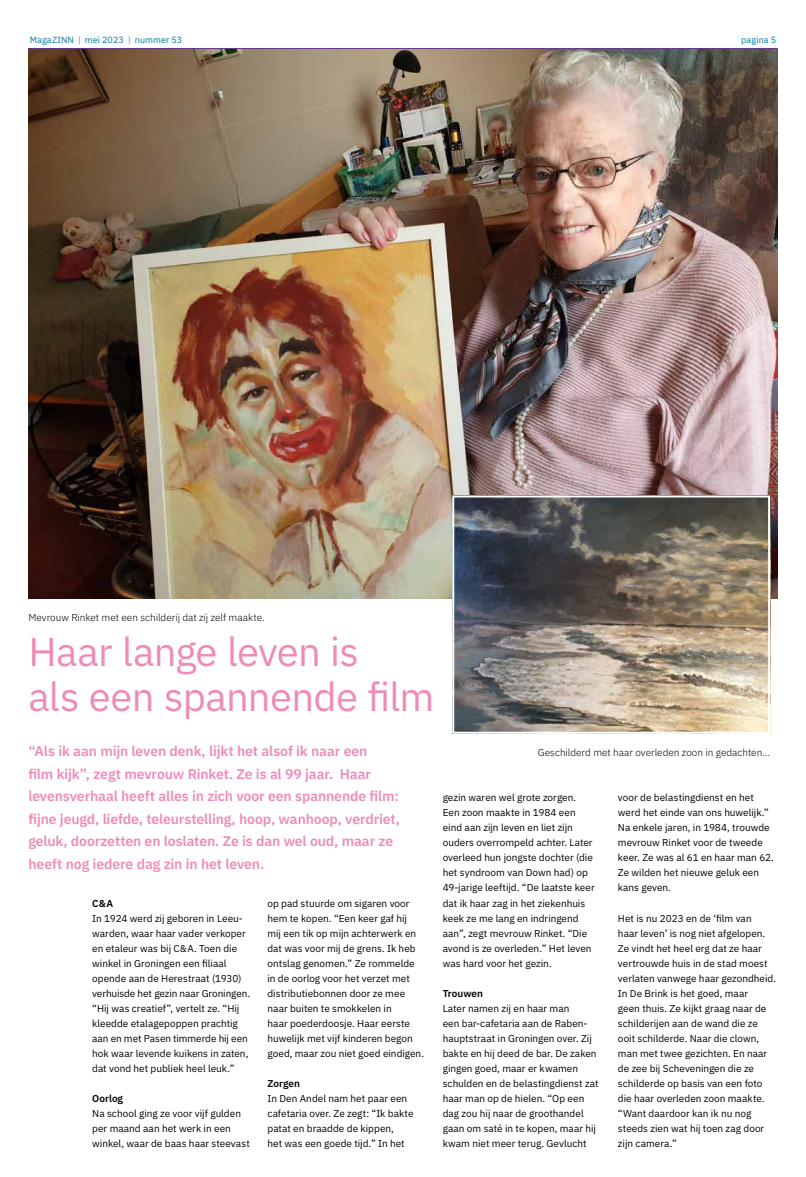
<style>
.page{position:relative;width:806px;height:1177px;background:#fff}
.page>*{position:absolute;margin:0;border:0;box-sizing:border-box;transform-origin:0 0}
.t1{font:40px/45px "IBM Plex Sans";letter-spacing:-.015em;color:#ee8cb7}
.t2{font:600 14px/22.5px "IBM Plex Sans";letter-spacing:-.01em;color:#ee8cb7}
.t3{font:10px/15px "IBM Plex Sans";color:#000}
.t4{font:300 10px "IBM Plex Sans";color:#000}
.t5{font:600 10px "IBM Plex Sans";color:#000}
.t6{font:9px "IBM Plex Sans";letter-spacing:.005em;color:#00779f}
.s1{font-weight:300}
</style>
<div class="page">
<img style="left:28px;top:49px;width:749px;height:549px">
<img style="left:455px;top:498px;width:311px;height:232px">
<div style="left:452px;top:495px;width:317px;height:238px;border:2px solid #fff"></div>
<hr style="left:28px;top:48px;width:749px;height:1px;background:#633a85">
<p class="t6" style="left:30px;top:33px;width:154px">MagaZINN <span class="s1">|</span> mei 2023 <span class="s1">|</span> nummer 53</p>
<p class="t6" style="left:740px;top:33px;width:36px">pagina 5</p>
<p class="t4" style="left:28px;top:610px;width:237px">Mevrouw Rinket met een schilderij dat zij zelf maakte.</p>
<h1 class="t1" style="left:28px;top:626px;width:407px">Haar lange leven is<br>als een spannende film</h1>
<p class="t2" style="left:28px;top:739px;width:373px">“Als ik aan mijn leven denk, lijkt het alsof ik naar een<br>film kijk”, zegt mevrouw Rinket. Ze is al 99 jaar. Haar levensverhaal heeft alles in zich voor een spannende film: fijne jeugd, liefde, teleurstelling, hoop, wanhoop, verdriet, geluk, doorzetten en loslaten. Ze is dan wel oud, maar ze heeft nog iedere dag zin in het leven.</p>
<p class="t5" style="left:92px;top:895px;width:22px">C&amp;A</p>
<p class="t3" style="left:92px;top:909px;width:159px">In 1924 werd zij geboren in Leeu&shy;warden, waar haar vader verkoper en etaleur was bij C&amp;A. Toen die winkel in Groningen een filiaal opende aan de Herestraat (1930) verhuisde het gezin naar Groningen. “Hij was creatief”, vertelt ze. “Hij kleedde etalagepoppen prachtig aan en met Pasen timmerde hij een hok waar levende kuikens in zaten, dat vond het publiek heel leuk.”</p>
<p class="t5" style="left:92px;top:1090px;width:32px">Oorlog</p>
<p class="t3" style="left:92px;top:1104px;width:159px">Na school ging ze voor vijf gulden per maand aan het werk in een winkel, waar de baas haar steevast</p>
<p class="t3" style="left:267px;top:894px;width:158px">op pad stuurde om sigaren voor hem te kopen. “Een keer gaf hij<br>mij een tik op mijn achterwerk en dat was voor mij de grens. Ik heb ontslag genomen.” Ze rommelde in de oorlog voor het verzet met distributiebonnen door ze mee naar buiten te smokkelen in<br>haar poederdoosje. Haar eerste huwelijk met vijf kinderen begon goed, maar zou niet goed eindigen.</p>
<p class="t5" style="left:267px;top:1075px;width:34px">Zorgen</p>
<p class="t3" style="left:267px;top:1089px;width:147px">In Den Andel nam het paar een cafetaria over. Ze zegt: “Ik bakte patat en braadde de kippen,<br>het was een goede tijd.” In het</p>
<p class="t4" style="left:537px;top:745px;width:234px">Geschilderd met haar overleden zoon in gedachten…</p>
<p class="t3" style="left:442px;top:789px;width:153px">gezin waren wel grote zorgen.<br>Een zoon maakte in 1984 een eind aan zijn leven en liet zijn ouders overrompeld achter. Later overleed hun jongste dochter (die het syndroom van Down had) op<br>49-jarige leeftijd. “De laatste keer dat ik haar zag in het ziekenhuis keek ze me lang en indringend aan”, zegt mevrouw Rinket. “Die avond is ze overleden.” Het leven was hard voor het gezin.</p>
<p class="t5" style="left:442px;top:985px;width:42px">Trouwen</p>
<p class="t3" style="left:442px;top:999px;width:157px">Later namen zij en haar man<br>een bar-cafetaria aan de Raben&shy;hauptstraat in Groningen over. Zij bakte en hij deed de bar. De zaken gingen goed, maar er kwamen schulden en de belastingdienst zat haar man op de hielen. “Op een dag zou hij naar de groothandel gaan om saté in te kopen, maar hij kwam niet meer terug. Gevlucht</p>
<p class="t3" style="left:617px;top:789px;width:157px">voor de belastingdienst en het werd het einde van ons huwelijk.”<br>Na enkele jaren, in 1984, trouwde mevrouw Rinket voor de tweede keer. Ze was al 61 en haar man 62.<br>Ze wilden het nieuwe geluk een kans geven.</p>
<p class="t3" style="left:617px;top:909px;width:160px">Het is nu 2023 en de ‘film van<br>haar leven’ is nog niet afgelopen.<br>Ze vindt het heel erg dat ze haar vertrouwde huis in de stad moest verlaten vanwege haar gezondheid.<br>In De Brink is het goed, maar<br>geen thuis. Ze kijkt graag naar de schilderijen aan de wand die ze ooit schilderde. Naar die clown, man met twee gezichten. En naar de zee bij Scheveningen die ze schilderde op basis van een foto die haar overleden zoon maakte. “Want daardoor kan ik nu nog steeds zien wat hij toen zag door zijn camera.”</p>
</div>
